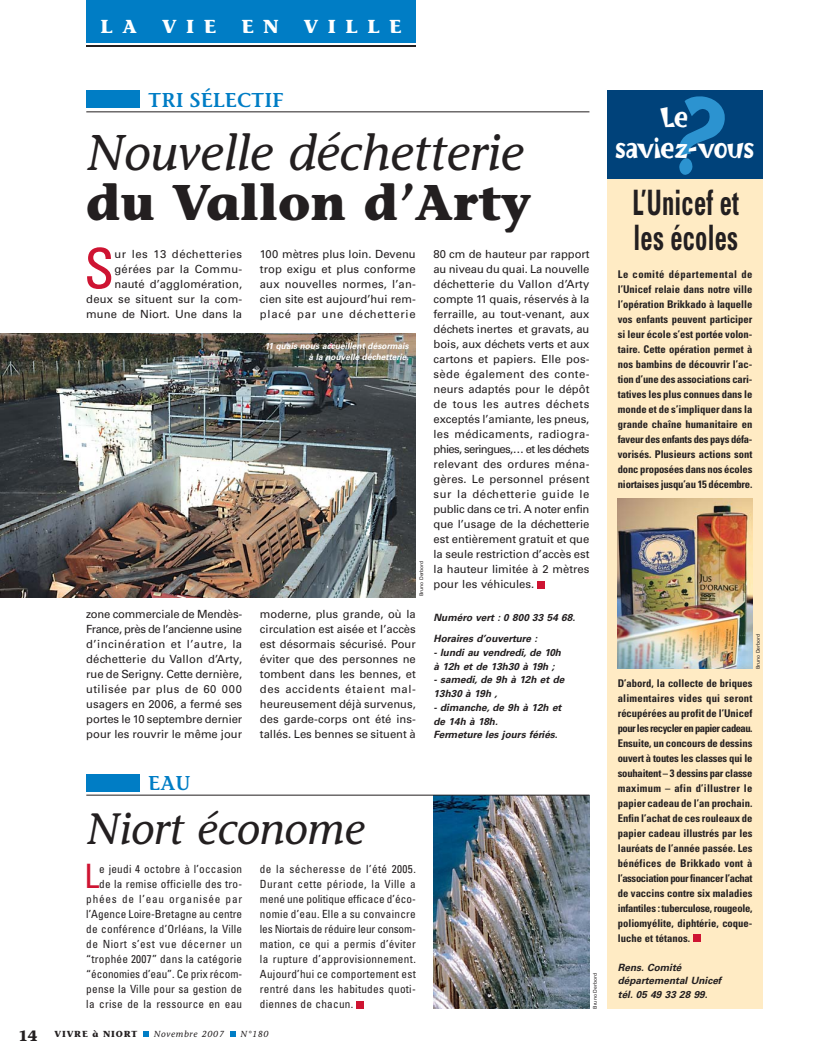
<style>
.page{position:relative;width:815px;height:1063px;background:#fff}
.page>*{position:absolute;margin:0;border:0;box-sizing:border-box;transform-origin:0 0}
.t1{font:condensed 55.38px "Univers";color:#ce1432}
.t2{font:italic 50px "Stone Informal";color:#231f20}
.t3{font:700 50px "Stone Informal";color:#231f20}
.t4{font:italic 43.75px "Stone Informal";color:#231f20}
.t5{font:700 condensed 35px/35px "Univers";letter-spacing:.01em;color:#231f20;scale:.7 1}
.t6{font:condensed 33.62px "Univers";color:#ce1432}
.t7{font:32.5px/31.2px "Burweed ICG";letter-spacing:-.01em;color:#fff}
.t8{font:600 20px "Stone Informal";color:#007dc5}
.t9{font:700 18.75px "Stone Informal";letter-spacing:.505em;color:#fff}
.t10{font:11.25px/15px "Univers";color:#231f20;text-align:justify}
.t11{font:condensed 11.25px/15px "Univers";letter-spacing:.02em;color:#231f20;text-align:right}
.t12{font:700 condensed 10.62px/15px "Univers";letter-spacing:-.015em;color:#231f20;text-align:justify}
.t13{font:italic 700 10px/13.8px "Univers";color:#231f20}
.t14{font:italic 700 8.75px/10.6px "Univers";letter-spacing:.005em;color:#fff;text-align:right;scale:.95 1}
.t15{font:italic 8.75px "Stone Informal";letter-spacing:.085em;color:#231f20}
.t16{font:700 8.75px "Stone Informal";letter-spacing:.095em;color:#231f20}
.t17{font:5px "Univers";color:#231f20}
.s1{font-size:15px}
</style>
<div class="page">
<img style="left:0;top:0;width:763px;height:1037px">
<h3 class="t9" style="left:101px;top:20px;width:38px">L A</h3>
<h3 class="t9" style="left:162px;top:20px;width:55px">VIE</h3>
<h3 class="t9" style="left:241px;top:20px;width:39px">E N</h3>
<h3 class="t9" style="left:304px;top:20px;width:99px">VILLE</h3>
<h3 class="t8" style="left:148px;top:92px;width:137px">TRI SÉLECTIF</h3>
<h2 class="t2" style="left:86px;top:133px;width:439px">Nouvelle déchetterie</h2>
<h2 class="t3" style="left:86px;top:183px;width:447px">du Vallon d’Arty</h2>
<h1 class="t1" style="left:84px;top:248px;width:32px">S</h1>
<p class="t10" style="left:86px;top:248px;width:157px;text-align:right">ur les 13 déchetteries gérées par la Commu&shy;nauté d’agglomération, deux se situent sur la com&shy;mune de Niort. Une dans la</p>
<p class="t10" style="left:86px;top:608px;width:157px">zone commerciale de Mendès-France, près de l’ancienne usine d’incinération et l’autre, la déchetterie du Vallon d’Arty, rue de Serigny. Cette dernière, utilisée par plus de 60 000 usagers en 2006, a fermé ses portes le 10 septembre dernier pour les rouvrir le même jour</p>
<p class="t10" style="left:260px;top:248px;width:157px">100 mètres plus loin. Devenu trop exigu et plus conforme aux nouvelles normes, l’an&shy;cien site est aujourd’hui rem&shy;placé par une déchetterie</p>
<p class="t14" style="left:265px;top:341px;width:153px">11 quais nous accueillent désormais à la nouvelle déchetterie.</p>
<p class="t17" style="left:419px;top:596px;width:37px;rotate:-90deg">Bruno Derbord</p>
<p class="t10" style="left:260px;top:608px;width:157px">moderne, plus grande, où la circulation est aisée et l’accès est désormais sécurisé. Pour éviter que des personnes ne tombent dans les bennes, et des accidents étaient mal&shy;heureusement déjà survenus, des garde-corps ont été ins&shy;tallés. Les bennes se situent à</p>
<p class="t10" style="left:434px;top:248px;width:157px">80 cm de hauteur par rapport au niveau du quai. La nouvelle déchetterie du Vallon d’Arty compte 11 quais, réservés à la ferraille, au tout-venant, aux déchets inertes et gravats, au bois, aux déchets verts et aux cartons et papiers. Elle pos&shy;sède également des conte&shy;neurs adaptés pour le dépôt de tous les autres déchets exceptés l’amiante, les pneus, les médicaments, radiogra&shy;phies, seringues,… et les déchets relevant des ordures ména&shy;gères. Le personnel présent sur la déchetterie guide le public dans ce tri. A noter enfin que l’usage de la déchetterie est entièrement gratuit et que la seule restriction d’accès est la hauteur limitée à 2 mètres pour les véhicules.</p>
<p class="t13" style="left:434px;top:608px;width:143px;line-height:20.6px">Numéro vert : 0 800 33 54 68.<br>Horaires d’ouverture :</p>
<p class="t13" style="left:434px;top:646px;width:129px">- lundi au vendredi, de 10h à 12h et de 13h30 à 19h ;</p>
<p class="t13" style="left:434px;top:674px;width:132px">- samedi, de 9h à 12h et de<br>13h30 à 19h ,</p>
<p class="t13" style="left:434px;top:701px;width:129px">- dimanche, de 9h à 12h et de 14h à 18h.<br>Fermeture les jours fériés.</p>
<h3 class="t8" style="left:148px;top:775px;width:44px">EAU</h3>
<h3 class="t4" style="left:86px;top:812px;width:280px">Niort économe</h3>
<h3 class="t6" style="left:85px;top:864px;width:16px">L</h3>
<p class="t11" style="left:86px;top:863px;width:157px">e jeudi 4 octobre à l’occasion de la remise officielle des tro&shy;phées de l’eau organisée par l’Agence Loire-Bretagne au centre de conférence d’Orléans, la Ville de Niort s’est vue décerner un “trophée 2007” dans la catégorie “économies d’eau”. Ce prix récom&shy;pense la Ville pour sa gestion de la crise de la ressource en eau</p>
<p class="t11" style="left:260px;top:863px;width:157px;text-align:justify">de la sécheresse de l’été 2005.<br>Durant cette période, la Ville a mené une politique efficace d’éco&shy;nomie d’eau. Elle a su convaincre les Niortais de réduire leur consom&shy;mation, ce qui a permis d’éviter la rupture d’approvisionnement.<br>Aujourd’hui ce comportement est rentré dans les habitudes quoti&shy;diennes de chacun.</p>
<p class="t16" style="left:18px;top:1030px;width:121px"><span class="s1">14</span> VIVRE à NIORT</p>
<p class="t15" style="left:154px;top:1030px;width:72px">Novembre 2007</p>
<p class="t15" style="left:241px;top:1030px;width:29px">N°180</p>
<p class="t17" style="left:593px;top:1008px;width:37px;rotate:-90deg">Bruno Derbord</p>
<h3 class="t7" style="left:616px;top:101px;width:141px;text-indent:45px">Le saviez-vous</h3>
<h3 class="t5" style="left:633px;top:189px;width:154px">L’Unicef et les écoles</h3>
<p class="t12" style="left:618px;top:268px;width:136px">Le comité départemental de l’Unicef relaie dans notre ville l’opération Brikkado à laquelle vos enfants peuvent participer si leur école s’est portée volon&shy;taire. Cette opération permet à nos bambins de découvrir l’ac&shy;tion d’une des associations cari&shy;tatives les plus connues dans le monde et de s’impliquer dans la grande chaîne humanitaire en faveur des enfants des pays défa&shy;vorisés. Plusieurs actions sont donc proposées dans nos écoles niortaises jusqu’au 15 décembre.</p>
<p class="t17" style="left:756px;top:669px;width:37px;rotate:-90deg">Bruno Derbord</p>
<p class="t12" style="left:618px;top:676px;width:136px">D’abord, la collecte de briques alimentaires vides qui seront récupérées au profit de l’Unicef pour les recycler en papier cadeau.<br>Ensuite, un concours de dessins ouvert à toutes les classes qui le souhaitent – 3 dessins par classe maximum – afin d’illustrer le papier cadeau de l’an prochain.<br>Enfin l’achat de ces rouleaux de papier cadeau illustrés par les lauréats de l’année passée. Les bénéfices de Brikkado vont à l’association pour financer l’achat de vaccins contre six maladies infantiles : tuberculose, rougeole, poliomyélite, diphtérie, coque&shy;luche et tétanos.</p>
<p class="t13" style="left:618px;top:961px;width:105px">Rens. Comité départemental Unicef tél. 05 49 33 28 99.</p>
</div>
